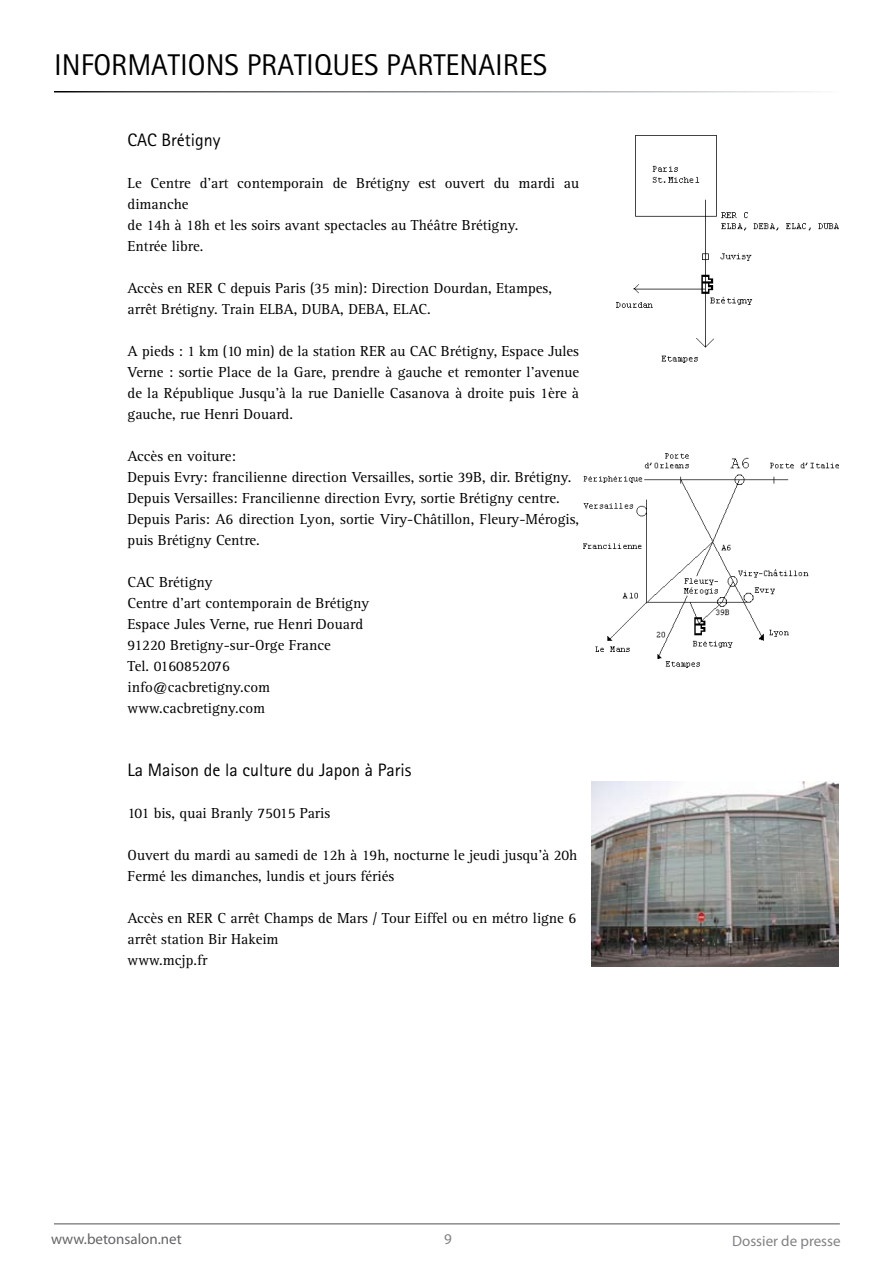
<style>
.page{position:relative;width:893px;height:1263px;background:#fff}
.page>*{position:absolute;margin:0;border:0;box-sizing:border-box;transform-origin:0 0}
.t1{font:30px "Rotis Sans Serif";color:#000}
.t2{font:18px "Rotis Sans Serif";color:#000}
.t3{font:15px/21px "Rotis Serif";color:#000}
.t4{font:15px "Myriad Pro";color:#636467}
.t5{font:15px "Myriad Pro";color:#808285}
</style>
<div class="page">
<hr style="left:54px;top:1223px;width:786px;height:1px;background:#636467">
<img style="left:616px;top:135px;width:223px;height:228px">
<img style="left:583px;top:453px;width:256px;height:215px">
<img style="left:591px;top:781px;width:248px;height:186px">
<h1 class="t1" style="left:54px;top:47px;width:495px">INFORMATIONS PRATIQUES PARTENAIRES</h1>
<p class="t2" style="left:128px;top:129px;width:94px">CAC Brétigny</p>
<p class="t3" style="left:200px;top:173px;width:30px">’d art</p>
<p class="t3" style="left:333px;top:173px;width:16px">de</p>
<p class="t3" style="left:356px;top:173px;width:55px">Brétigny</p>
<p class="t3" style="left:494px;top:173px;width:17px">du</p>
<p class="t3" style="left:519px;top:173px;width:38px">mardi</p>
<p class="t3" style="left:151px;top:173px;width:42px">Centre</p>
<p class="t3" style="left:237px;top:173px;width:88px">contemporain</p>
<p class="t3" style="left:128px;top:173px;width:392px">Le<br>dimanche<br>de 14 àh 18h et les soirs avant spectacles au Théâtre Brétigny.<br>Entrée libre.</p>
<p class="t3" style="left:128px;top:278px;width:426px">Accès en RER C depuis Paris (35 min :) Direction Dourdan, Etampes, arrêt Brétigny. Train ELBA, DUBA, DEBA, ELAC.</p>
<p class="t3" style="left:128px;top:341px;width:453px;text-align:justify">A pieds 1: km (10 min) de la station RER au CAC Brétigny, Espace Jules Verne : sortie Place de la Gare, prendre à gauche et remonter ’l avenue de la République Jusqu à’ la rue Danielle Casanova à droite puis 1ère à gauche, rue Henri Douard.</p>
<p class="t3" style="left:128px;top:446px;width:453px">Accès en voiture:<br>Depuis Evry: francilienne direction Versailles, sortie 39 ,B dir. Brétigny.<br>Depuis Versailles: Francilienne direction Evry, sortie Brétigny centre.<br>Depuis Paris A: 6 direction Lyon, sortie Viry-Châtillon, Fleury-Mérogis, puis Brétigny Centre.</p>
<p class="t3" style="left:128px;top:572px;width:243px">CAC Brétigny<br>Centre ’d art contemporain de Brétigny<br>Espace Jules Verne, rue Henri Douard<br>91220 Bretigny-sur-Orge France<br>Tel. 0160852076 info@cacbretigny.com www.cacbretigny.com</p>
<p class="t3" style="left:419px;top:173px;width:19px">est</p>
<p class="t3" style="left:445px;top:173px;width:42px">ouvert</p>
<p class="t3" style="left:564px;top:173px;width:17px">au</p>
<p class="t2" style="left:128px;top:759px;width:285px">La Maison de la culture du Japon à Paris</p>
<p class="t3" style="left:128px;top:803px;width:204px">101 bis, quai Branly 75015 Paris</p>
<p class="t3" style="left:128px;top:845px;width:451px">Ouvert du mardi au samedi de 12 àh 19 ,h nocturne le jeudi jusqu à’ 20h<br>Fermé les dimanches, lundis et jours fériés</p>
<p class="t3" style="left:128px;top:908px;width:450px">Accès en RER C arrêt Champs de Mars / Tour Eiffel ou en métro ligne 6 arrêt station Bir Hakeim<br>www.mcjp f r.</p>
<p class="t4" style="left:51px;top:1230px;width:132px">www.betonsalon.net</p>
<p class="t5" style="left:444px;top:1230px;width:9px">9</p>
<p class="t5" style="left:732px;top:1231px;width:110px">Dossier de presse</p>
</div>
